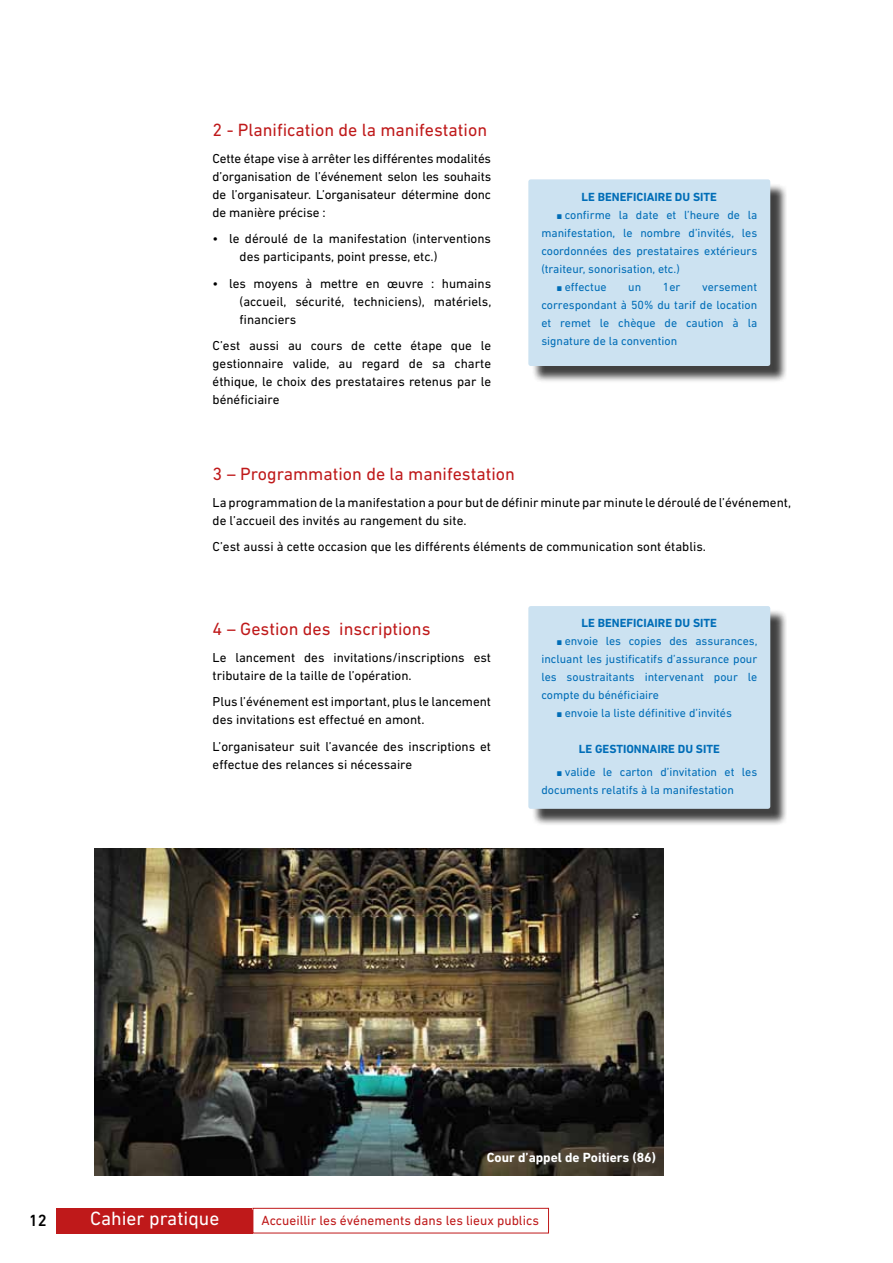
<style>
.page{position:relative;width:893px;height:1263px;background:#fff}
.page>*{position:absolute;margin:0;border:0;box-sizing:border-box;transform-origin:0 0}
.t1{font:45px "DIN Next LT Pro";color:#006db7}
.t2{font:19.5px "DIN Next LT Pro";color:#fff}
.t3{font:18px "DIN Next LT Pro";color:#bf191a}
.t4{font:500 16.5px "DIN Next LT Pro";color:#000}
.t5{font:13.5px "DIN Next LT Pro";color:#bf191a}
.t6{font:700 13.5px "DIN Next LT Pro";color:#fff}
.t7{font:13.2px/18px "DIN Next LT Pro";color:#000}
.t8{font:12px/18px "DIN Next LT Pro";color:#006db7;text-align:justify}
.t9{font:700 12px "DIN Next LT Pro";color:#006db7}
</style>
<div class="page">
<div style="left:56px;top:1208px;width:196px;height:23px;background:#bf191a"></div>
<div style="left:57px;top:1210px;width:196px;height:23px;background:#bf191a"></div>
<div style="left:253px;top:1208px;width:296px;height:25px;border:1px solid #bf191a"></div>
<img style="left:94px;top:848px;width:569px;height:328px">
<div style="left:531px;top:183px;width:256px;height:201px;background:#000;opacity:.75"></div>
<div style="left:531px;top:182px;width:237px;height:182px;background:#cce2f1"></div>
<div style="left:528px;top:179px;width:242px;height:187px;border:4px solid #cce2f1"></div>
<div style="left:531px;top:609px;width:256px;height:217px;background:#000;opacity:.75"></div>
<div style="left:531px;top:608px;width:237px;height:198px;background:#cce2f1"></div>
<div style="left:528px;top:606px;width:242px;height:203px;border:4px solid #cce2f1"></div>
<h3 class="t3" style="left:213px;top:120px;width:276px">2 - Planification de la manifestation</h3>
<p class="t7" style="left:213px;top:149px;width:280px;text-align:justify">Cette étape vise à arrêter les différentes modalités d’organisation de l’événement selon les souhaits de l’organisateur. L’organisateur détermine donc de manière précise :</p>
<p class="t7" style="left:240px;top:230px;width:253px;text-indent:-27px">• le déroulé de la manifestation (interventions des participants, point presse, etc.)</p>
<p class="t7" style="left:240px;top:274px;width:253px;text-align:justify;text-indent:-27px">• les moyens à mettre en œuvre : humains (accueil, sécurité, techniciens), matériels, financiers</p>
<p class="t7" style="left:213px;top:337px;width:280px;text-align:justify">C’est aussi au cours de cette étape que le gestionnaire valide, au regard de sa charte éthique, le choix des prestataires retenus par le bénéficiaire</p>
<p class="t9" style="left:582px;top:190px;width:137px">LE BENEFICIAIRE DU SITE</p>
<p class="t8" style="left:541px;top:206px;width:217px;text-indent:23px">confirme la date et l’heure de la manifestation, le nombre d’invités, les coordonnées des prestataires extérieurs (traiteur, sonorisation, etc.)</p>
<h1 class="t1" style="left:554px;top:250px;width:12px">.</h1>
<p class="t8" style="left:565px;top:278px;width:43px">effectue</p>
<p class="t8" style="left:628px;top:278px;width:14px">un</p>
<p class="t8" style="left:663px;top:278px;width:19px">1er</p>
<h1 class="t1" style="left:554px;top:178px;width:12px">.</h1>
<p class="t8" style="left:541px;top:278px;width:217px;text-indent:161px">versement correspondant à 50% du tarif de location et remet le chèque de caution à la signature de la convention</p>
<h3 class="t3" style="left:213px;top:464px;width:304px">3 – Programmation de la manifestation</h3>
<p class="t7" style="left:213px;top:493px;width:580px">La programmation de la manifestation a pour but de définir minute par minute le déroulé de l’événement, de l’accueil des invités au rangement du site.</p>
<p class="t7" style="left:213px;top:538px;width:495px">C’est aussi à cette occasion que les différents éléments de communication sont établis.</p>
<h3 class="t3" style="left:213px;top:619px;width:219px">4 – Gestion des inscriptions</h3>
<p class="t7" style="left:213px;top:648px;width:280px">Le lancement des invitations/inscriptions est tributaire de la taille de l’opération.</p>
<p class="t7" style="left:213px;top:693px;width:280px">Plus l’événement est important, plus le lancement des invitations est effectué en amont.</p>
<p class="t7" style="left:213px;top:737px;width:280px">L’organisateur suit l’avancée des inscriptions et effectue des relances si nécessaire</p>
<p class="t9" style="left:582px;top:616px;width:137px">LE BENEFICIAIRE DU SITE</p>
<p class="t8" style="left:541px;top:632px;width:218px;text-indent:23px">envoie les copies des assurances, incluant les justificatifs d’assurance pour les soustraitants intervenant pour le compte du bénéficiaire</p>
<h1 class="t1" style="left:554px;top:676px;width:12px">.</h1>
<p class="t8" style="left:565px;top:704px;width:169px">envoie la liste définitive d’invités</p>
<p class="t9" style="left:579px;top:742px;width:142px">LE GESTIONNAIRE DU SITE</p>
<h1 class="t1" style="left:554px;top:734px;width:12px">.</h1>
<h1 class="t1" style="left:554px;top:604px;width:12px">.</h1>
<p class="t8" style="left:541px;top:762px;width:217px;text-indent:23px">valide le carton d’invitation et les documents relatifs à la manifestation</p>
<p class="t6" style="left:487px;top:1149px;width:171px">Cour d’appel de Poitiers (86)</p>
<p class="t4" style="left:29px;top:1211px;width:20px">12</p>
<h2 class="t2" style="left:90px;top:1207px;width:131px">Cahier pratique</h2>
<p class="t5" style="left:262px;top:1213px;width:279px">Accueillir les événements dans les lieux publics</p>
</div>
